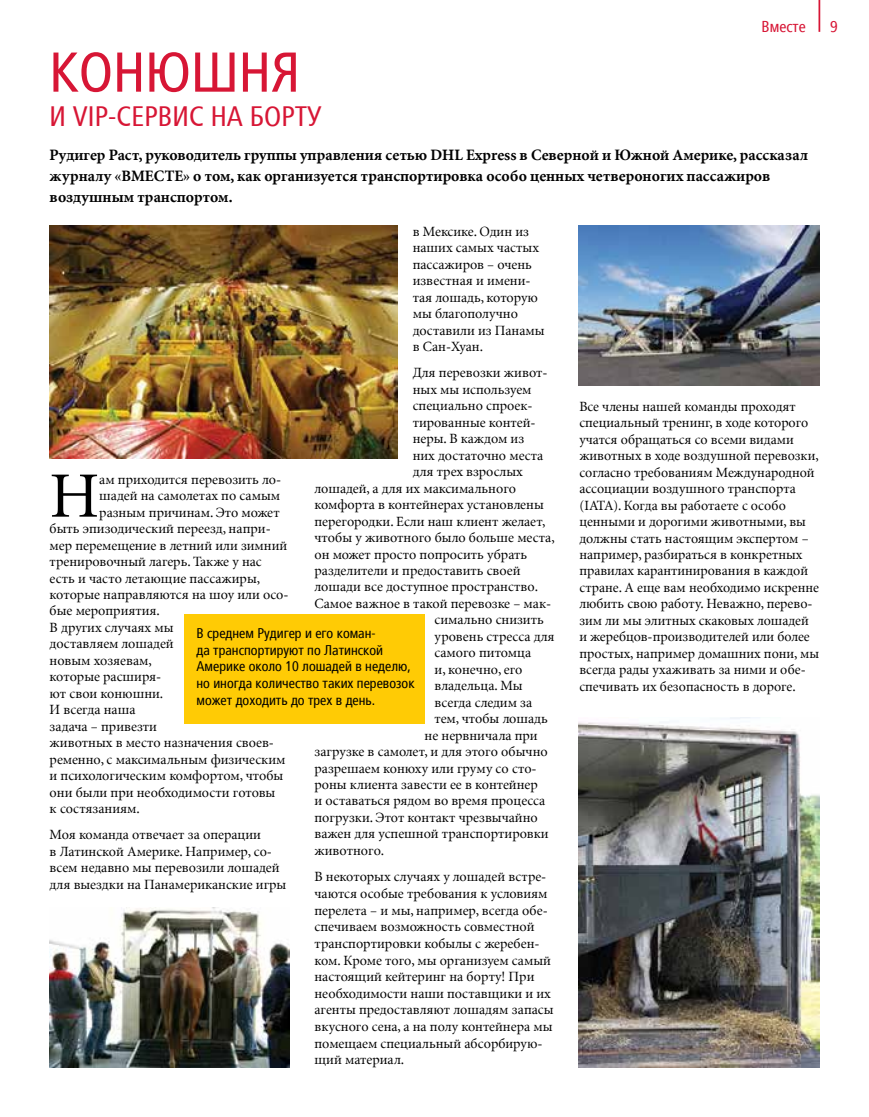
<style>
.page{position:relative;width:869px;height:1117px;background:#fff}
.page>*{position:absolute;margin:0;border:0;box-sizing:border-box;transform-origin:0 0}
.t1{font:64.58px "Minion CYR";color:#000}
.t2{font:condensed 56px "Frutiger LTCYR";color:#d71635}
.t3{font:condensed 28px "Frutiger LTCYR";color:#d71635}
.t4{font:700 15.75px/21px "Minion CYR";color:#000}
.t5{font:condensed 15.75px "Frutiger LTCYR";color:#d71635}
.t6{font:14px/16.4px "Minion CYR";color:#000}
.t7{font:condensed 14px/16.8px "Frutiger LTCYR";color:#000}
</style>
<div class="page">
<hr style="left:818px;top:0;width:1px;height:32px;background:#d71635">
<div style="left:183px;top:614px;width:241px;height:109px;background:#ffcb05"></div>
<img style="left:50px;top:226px;width:347px;height:233px">
<img style="left:50px;top:907px;width:239px;height:160px">
<img style="left:578px;top:226px;width:241px;height:160px">
<img style="left:578px;top:717px;width:241px;height:350px">
<h2 class="t2" style="left:50px;top:43px;width:252px">КОНЮШНЯ</h2>
<h3 class="t3" style="left:50px;top:102px;width:273px">И VIP-СЕРВИС НА БОРТУ</h3>
<p class="t5" style="left:761px;top:18px;width:46px">Вместе</p>
<p class="t5" style="left:829px;top:18px;width:9px">9</p>
<p class="t4" style="left:50px;top:144px;width:759px">Рудигер Раст, руководитель группы управления сетью DHL Express в Северной и Южной Америке, рассказал журналу «ВМЕСТЕ» о том, как организуется транспортировка особо ценных четвероногих пассажиров воздушным транспортом.</p>
<p class="t6" style="left:412px;top:223px;width:133px">в Мексике. Один из наших самых частых пассажиров – очень известная и имени&shy;тая лошадь, которую мы благополучно доставили из Панамы в Сан-Хуан.</p>
<p class="t6" style="left:412px;top:364px;width:136px">Для перевозки живот-</p>
<p class="t6" style="left:412px;top:381px;width:120px">ных мы используем</p>
<p class="t6" style="left:412px;top:397px;width:121px">специально спроек-</p>
<p class="t6" style="left:412px;top:414px;width:124px">тированные контей-</p>
<p class="t6" style="left:412px;top:430px;width:113px">неры. В каждом из</p>
<p class="t6" style="left:412px;top:447px;width:132px">них достаточно места</p>
<p class="t6" style="left:412px;top:463px;width:111px">для трех взрослых</p>
<p class="t6" style="left:314px;top:479px;width:203px">лошадей, а для их максимального</p>
<p class="t6" style="left:314px;top:496px;width:231px">комфорта в контейнерах установлены</p>
<p class="t6" style="left:314px;top:512px;width:232px">перегородки. Если наш клиент желает,</p>
<p class="t6" style="left:314px;top:529px;width:241px">чтобы у животного было больше места,</p>
<p class="t6" style="left:314px;top:545px;width:214px">он может просто попросить убрать</p>
<p class="t6" style="left:314px;top:562px;width:207px">разделители и предоставить своей</p>
<p class="t6" style="left:314px;top:578px;width:225px">лошади все доступное пространство.</p>
<p class="t6" style="left:314px;top:595px;width:238px">Самое важное в такой перевозке – мак-</p>
<p class="t6" style="left:434px;top:611px;width:111px">симально снизить</p>
<p class="t6" style="left:434px;top:627px;width:121px">уровень стресса для</p>
<p class="t6" style="left:434px;top:644px;width:98px">самого питомца</p>
<p class="t6" style="left:434px;top:660px;width:89px">и, конечно, его</p>
<p class="t6" style="left:434px;top:677px;width:90px">владельца. Мы</p>
<p class="t6" style="left:434px;top:693px;width:99px">всегда следим за</p>
<p class="t6" style="left:434px;top:710px;width:115px">тем, чтобы лошадь</p>
<p class="t6" style="left:424px;top:726px;width:114px">не нервничала при</p>
<p class="t6" style="left:314px;top:743px;width:234px">загрузке в самолет, и для этого обычно</p>
<p class="t6" style="left:314px;top:759px;width:223px">разрешаем конюху или груму со сто-</p>
<p class="t6" style="left:314px;top:776px;width:225px">роны клиента завести ее в контейнер</p>
<p class="t6" style="left:314px;top:792px;width:232px">и оставаться рядом во время процесса</p>
<p class="t6" style="left:314px;top:808px;width:225px">погрузки. Этот контакт чрезвычайно</p>
<p class="t6" style="left:314px;top:825px;width:235px">важен для успешной транспортировки</p>
<p class="t6" style="left:314px;top:841px;width:71px">животного.</p>
<p class="t6" style="left:314px;top:868px;width:240px">В некоторых случаях у лошадей встре&shy;чаются особые требования к условиям перелета – и мы, например, всегда обе&shy;спечиваем возможность совместной транспортировки кобылы с жеребен&shy;ком. Кроме того, мы организуем самый настоящий кейтеринг на борту! При необходимости наши поставщики и их агенты предоставляют лошадям запасы вкусного сена, а на полу контейнера мы помещаем специальный абсорбирую&shy;щий материал.</p>
<h1 class="t1" style="left:50px;top:457px;width:51px">Н</h1>
<p class="t6" style="left:99px;top:470px;width:183px">ам приходится перевозить ло-</p>
<p class="t6" style="left:99px;top:487px;width:182px">шадей на самолетах по самым</p>
<p class="t6" style="left:99px;top:503px;width:182px">разным причинам. Это может</p>
<p class="t6" style="left:50px;top:520px;width:222px">быть эпизодический переезд, напри-</p>
<p class="t6" style="left:50px;top:536px;width:239px">мер перемещение в летний или зимний</p>
<p class="t6" style="left:50px;top:553px;width:213px">тренировочный лагерь. Также у нас</p>
<p class="t6" style="left:50px;top:569px;width:212px">есть и часто летающие пассажиры,</p>
<p class="t6" style="left:50px;top:586px;width:240px">которые направляются на шоу или осо-</p>
<p class="t6" style="left:50px;top:602px;width:112px">бые мероприятия.</p>
<p class="t6" style="left:50px;top:619px;width:125px">В других случаях мы</p>
<p class="t6" style="left:50px;top:635px;width:125px">доставляем лошадей</p>
<p class="t6" style="left:50px;top:651px;width:104px">новым хозяевам,</p>
<p class="t6" style="left:50px;top:668px;width:113px">которые расширя-</p>
<p class="t6" style="left:50px;top:684px;width:115px">ют свои конюшни.</p>
<p class="t6" style="left:50px;top:701px;width:87px">И всегда наша</p>
<p class="t6" style="left:50px;top:717px;width:109px">задача – привезти</p>
<p class="t6" style="left:50px;top:734px;width:226px">животных в место назначения своев-</p>
<p class="t6" style="left:50px;top:750px;width:237px">ременно, с максимальным физическим</p>
<p class="t6" style="left:50px;top:767px;width:235px">и психологическим комфортом, чтобы</p>
<p class="t6" style="left:50px;top:783px;width:227px">они были при необходимости готовы</p>
<p class="t6" style="left:50px;top:799px;width:92px">к состязаниям.</p>
<p class="t6" style="left:50px;top:826px;width:238px">Моя команда отвечает за операции<br>в Латинской Америке. Например, со&shy;всем недавно мы перевозили лошадей для выездки на Панамериканские игры</p>
<p class="t7" style="left:196px;top:625px;width:219px">В среднем Рудигер и его коман-<br>да транспортируют по Латинской<br>Америке около 10 лошадей в неделю, но иногда количество таких перевозок может доходить до трех в день.</p>
<p class="t6" style="left:579px;top:398px;width:241px">Все члены нашей команды проходят специальный тренинг, в ходе которого учатся обращаться со всеми видами животных в ходе воздушной перевозки, согласно требованиям Международной ассоциации воздушного транспорта (IATA). Когда вы работаете с особо ценными и дорогими животными, вы должны стать настоящим экспертом – например, разбираться в конкретных правилах карантинирования в каждой стране. А еще вам необходимо искренне любить свою работу. Неважно, перево&shy;зим ли мы элитных скаковых лошадей и жеребцов-производителей или более простых, например домашних пони, мы всегда рады ухаживать за ними и обе&shy;спечивать их безопасность в дороге.</p>
</div>
